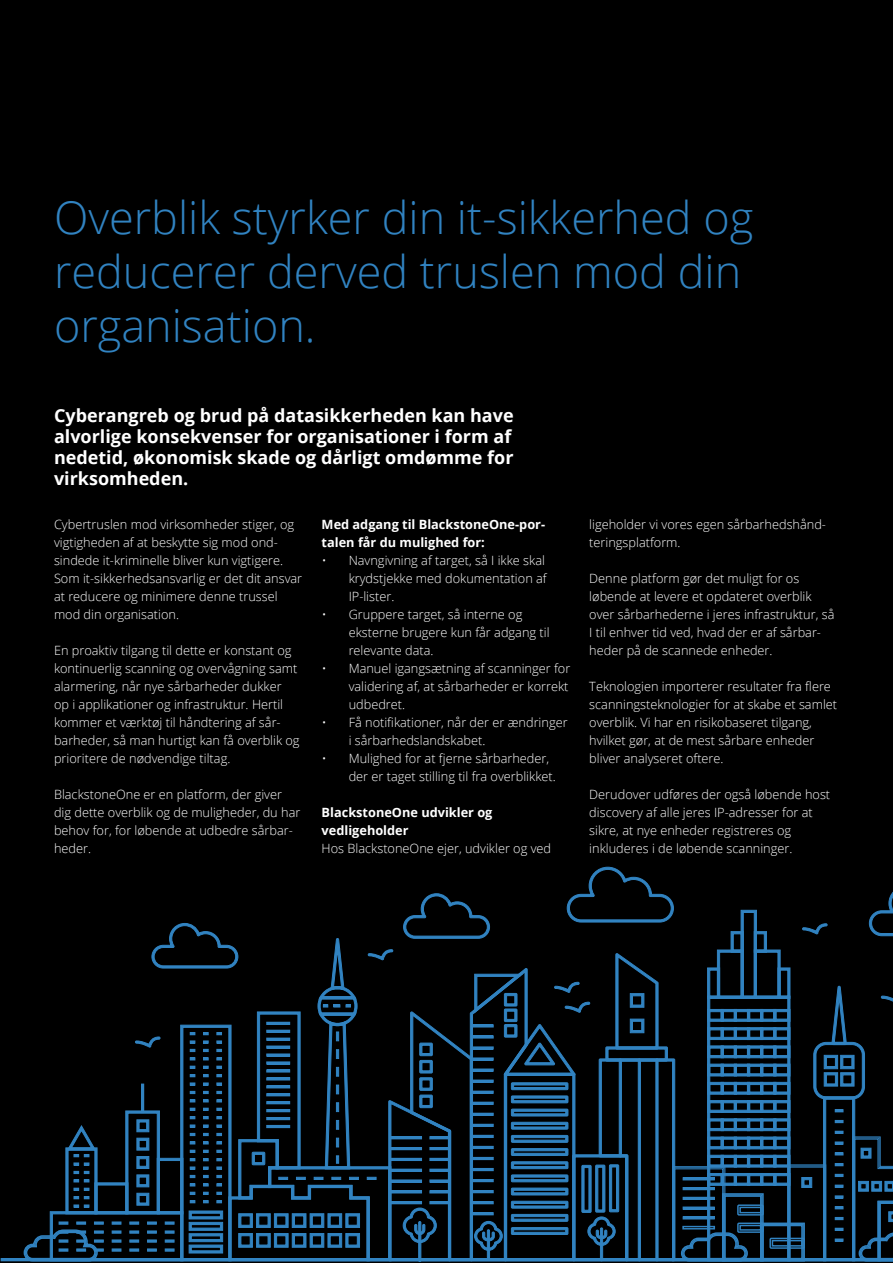
<style>
.page{position:relative;width:893px;height:1263px;background:#000}
.page>*{position:absolute;margin:0;border:0;box-sizing:border-box;transform-origin:0 0}
.t1{font:300 45px/54px "Open Sans";color:#3183c1}
.t2{font:700 18px/21px "Open Sans";color:#fff}
.t3{font:300 12.75px/18px "Open Sans";color:#fff}
.t4{font:700 12.75px/18px "Open Sans";color:#fff}
</style>
<div class="page">
<svg style="left:1px;top:866px;width:892px;height:396px"></svg>
<p class="t1" style="left:54px;top:189px;width:701px">Overblik styrker din it-sikkerhed og reducerer derved truslen mod din</p>
<p class="t1" style="left:54px;top:297px;width:263px">organisation.</p>
<p class="t2" style="left:54px;top:404px;width:461px">Cyberangreb og brud på datasikkerheden kan have alvorlige konsekvenser for organisationer i form af nedetid, økonomisk skade og dårligt omdømme for virksomheden.</p>
<p class="t3" style="left:54px;top:515px;width:250px">Cybertruslen mod virksomheder stiger, og vigtigheden af at beskytte sig mod ond&shy;sindede it-kriminelle bliver kun vigtigere.<br>Som it-sikkerhedsansvarlig er det dit ansvar at reducere og minimere denne trussel mod din organisation.</p>
<p class="t3" style="left:54px;top:641px;width:247px">En proaktiv tilgang til dette er konstant og kontinuerlig scanning og overvågning samt alarmering, når nye sårbarheder dukker op i applikationer og infrastruktur. Hertil kommer et værktøj til håndtering af sår&shy;barheder, så man hurtigt kan få overblik og prioritere de nødvendige tiltag.</p>
<p class="t3" style="left:54px;top:785px;width:248px">BlackstoneOne er en platform, der giver dig dette overblik og de muligheder, du har behov for, for løbende at udbedre sårbar&shy;heder.</p>
<p class="t4" style="left:322px;top:515px;width:225px">Med adgang til BlackstoneOne-por&shy;talen får du mulighed for:</p>
<p class="t3" style="left:349px;top:551px;width:200px;text-indent:-27px">• Navngivning af target, så I ikke skal krydstjekke med dokumentation af<br>IP-lister.</p>
<p class="t3" style="left:349px;top:605px;width:202px;text-indent:-27px">• Gruppere target, så interne og eksterne brugere kun får adgang til relevante data.</p>
<p class="t3" style="left:349px;top:659px;width:223px;text-indent:-27px">• Manuel igangsætning af scanninger for validering af, at sårbarheder er korrekt udbedret.</p>
<p class="t3" style="left:349px;top:713px;width:220px;text-indent:-27px">• Få notifikationer, når der er ændringer i sårbarhedslandskabet.</p>
<p class="t3" style="left:349px;top:749px;width:209px;text-indent:-27px">• Mulighed for at fjerne sårbarheder, der er taget stilling til fra overblikket.</p>
<p class="t4" style="left:322px;top:803px;width:172px">BlackstoneOne udvikler og vedligeholder</p>
<p class="t3" style="left:322px;top:839px;width:231px">Hos BlackstoneOne ejer, udvikler og ved</p>
<p class="t3" style="left:589px;top:515px;width:238px">ligeholder vi vores egen sårbarhedshånd&shy;teringsplatform.</p>
<p class="t3" style="left:589px;top:569px;width:247px">Denne platform gør det muligt for os løbende at levere et opdateret overblik over sårbarhederne i jeres infrastruktur, så I til enhver tid ved, hvad der er af sårbar&shy;heder på de scannede enheder.</p>
<p class="t3" style="left:589px;top:677px;width:249px">Teknologien importerer resultater fra flere scanningsteknologier for at skabe et samlet overblik. Vi har en risikobaseret tilgang, hvilket gør, at de mest sårbare enheder bliver analyseret oftere.</p>
<p class="t3" style="left:589px;top:785px;width:242px">Derudover udføres der også løbende host discovery af alle jeres IP-adresser for at sikre, at nye enheder registreres og inkluderes i de løbende scanninger.</p>
</div>
